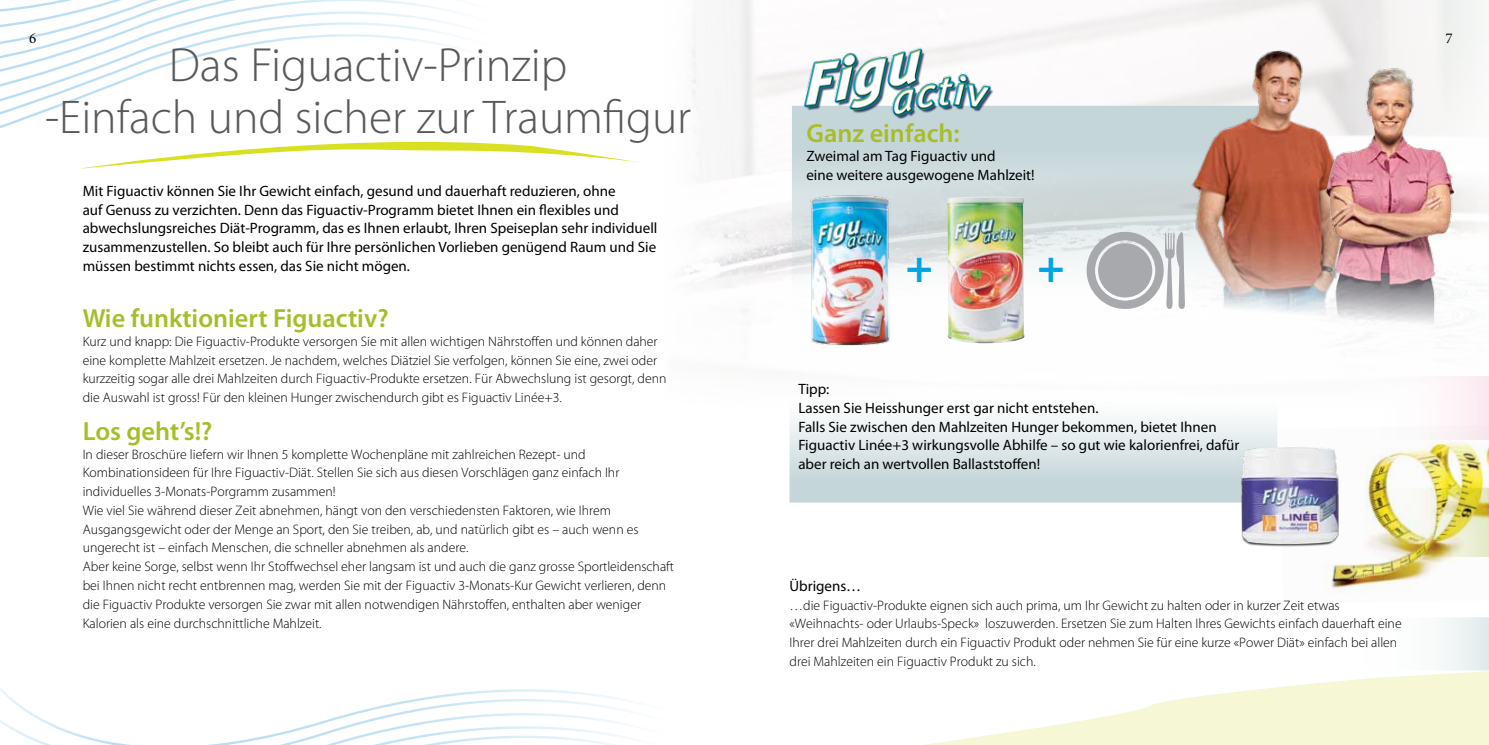
<style>
.page{position:relative;width:1489px;height:745px;background:#fff}
.page>*{position:absolute;margin:0;border:0;box-sizing:border-box;transform-origin:0 0}
.t1{font:300 48.12px "Myriad Pro";color:#58595b}
.t2{font:300 47.5px "Myriad Pro";color:#58595b}
.t3{font:700 45.38px "Myriad Pro";color:#00a5df}
.t4{font:600 26.25px "Myriad Pro";color:#a8bd29}
.t5{font:15px/18.8px "Myriad Pro";color:#000}
.t6{font:15px "Minion Pro";color:#000}
.t7{font:300 13.75px/18.8px "Myriad Pro";color:#000}
</style>
<div class="page">
<svg style="left:1444px;top:617px;width:44px;height:46px"></svg>
<svg style="left:852px;top:502px;width:383px;height:1px"></svg>
<svg style="left:792px;top:106px;width:487px;height:286px"></svg>
<svg style="left:789px;top:339px;width:488px;height:163px"></svg>
<svg style="left:931px;top:663px;width:557px;height:81px;fill:#f5f7d5"></svg>
<svg style="left:1086px;top:231px;width:99px;height:78px"></svg>
<img style="left:808px;top:191px;width:84px;height:162px">
<img style="left:1235px;top:439px;width:44px;height:108px">
<img style="left:1189px;top:49px;width:167px;height:285px">
<img style="left:1303px;top:58px;width:176px;height:284px">
<img style="left:797px;top:45px;width:199px;height:73px">
<img style="left:1279px;top:425px;width:209px;height:166px">
<img style="left:947px;top:196px;width:77px;height:147px">
<svg style="left:0;top:0;width:452px;height:129px"></svg>
<svg style="left:0;top:687px;width:627px;height:57px"></svg>
<svg style="left:80px;top:141px;width:558px;height:28px"></svg>
<p class="t6" style="left:29px;top:28px;width:9px">6</p>
<h1 class="t1" style="left:169px;top:39px;width:400px">Das Figuactiv-Prinzip</h1>
<h2 class="t2" style="left:45px;top:90px;width:647px">-Einfach und sicher zur Traumfigur</h2>
<p class="t5" style="left:83px;top:181px;width:576px">Mit Figuactiv können Sie Ihr Gewicht einfach, gesund und dauerhaft reduzieren, ohne<br>auf Genuss zu verzichten. Denn das Figuactiv-Programm bietet Ihnen ein flexibles und abwechslungsreiches Diät-Programm, das es Ihnen erlaubt, Ihren Speiseplan sehr individuell zusammenzustellen. So bleibt auch für Ihre persönlichen Vorlieben genügend Raum und Sie müssen bestimmt nichts essen, das Sie nicht mögen.</p>
<h3 class="t4" style="left:83px;top:301px;width:307px">Wie funktioniert Figuactiv?</h3>
<p class="t7" style="left:83px;top:332px;width:585px">Kurz und knapp: Die Figuactiv-Produkte versorgen Sie mit allen wichtigen Nährstoffen und können daher eine komplette Mahlzeit ersetzen. Je nachdem, welches Diätziel Sie verfolgen, können Sie eine, zwei oder kurzzeitig sogar alle drei Mahlzeiten durch Figuactiv-Produkte ersetzen. Für Abwechslung ist gesorgt, denn die Auswahl ist gross! Für den kleinen Hunger zwischendurch gibt es Figuactiv Linée+3.</p>
<h3 class="t4" style="left:83px;top:414px;width:131px">Los geht’s!?</h3>
<p class="t7" style="left:83px;top:444px;width:593px">In dieser Broschüre liefern wir Ihnen 5 komplette Wochenpläne mit zahlreichen Rezept- und Kombinationsideen für Ihre Figuactiv-Diät. Stellen Sie sich aus diesen Vorschlägen ganz einfach Ihr individuelles 3-Monats-Porgramm zusammen!<br>Wie viel Sie während dieser Zeit abnehmen, hängt von den verschiedensten Faktoren, wie Ihrem Ausgangsgewicht oder der Menge an Sport, den Sie treiben, ab, und natürlich gibt es – auch wenn es ungerecht ist – einfach Menschen, die schneller abnehmen als andere.<br>Aber keine Sorge, selbst wenn Ihr Stoffwechsel eher langsam ist und auch die ganz grosse Sportleidenschaft bei Ihnen nicht recht entbrennen mag, werden Sie mit der Figuactiv 3-Monats-Kur Gewicht verlieren, denn die Figuactiv Produkte versorgen Sie zwar mit allen notwendigen Nährstoffen, enthalten aber weniger Kalorien als eine durchschnittliche Mahlzeit.</p>
<h3 class="t4" style="left:806px;top:116px;width:155px">Ganz einfach:</h3>
<p class="t5" style="left:806px;top:146px;width:230px">Zweimal am Tag Figuactiv und<br>eine weitere ausgewogene Mahlzeit!</p>
<h3 class="t3" style="left:905px;top:237px;width:29px">+</h3>
<h3 class="t3" style="left:1037px;top:237px;width:29px">+</h3>
<p class="t5" style="left:798px;top:379px;width:442px">Tipp:<br>Lassen Sie Heisshunger erst gar nicht entstehen.<br>Falls Sie zwischen den Mahlzeiten Hunger bekommen, bietet Ihnen Figuactiv Linée+3 wirkungsvolle Abhilfe – so gut wie kalorienfrei, dafür aber reich an wertvollen Ballaststoffen!</p>
<p class="t5" style="left:789px;top:576px;width:73px">Übrigens…</p>
<p class="t7" style="left:789px;top:595px;width:613px">…die Figuactiv-Produkte eignen sich auch prima, um Ihr Gewicht zu halten oder in kurzer Zeit etwas «Weihnachts- oder Urlaubs-Speck» loszuwerden. Ersetzen Sie zum Halten Ihres Gewichts einfach dauerhaft eine Ihrer drei Mahlzeiten durch ein Figuactiv Produkt oder nehmen Sie für eine kurze «Power Diät» einfach bei allen drei Mahlzeiten ein Figuactiv Produkt zu sich.</p>
<p class="t6" style="left:1445px;top:28px;width:9px">7</p>
</div>
